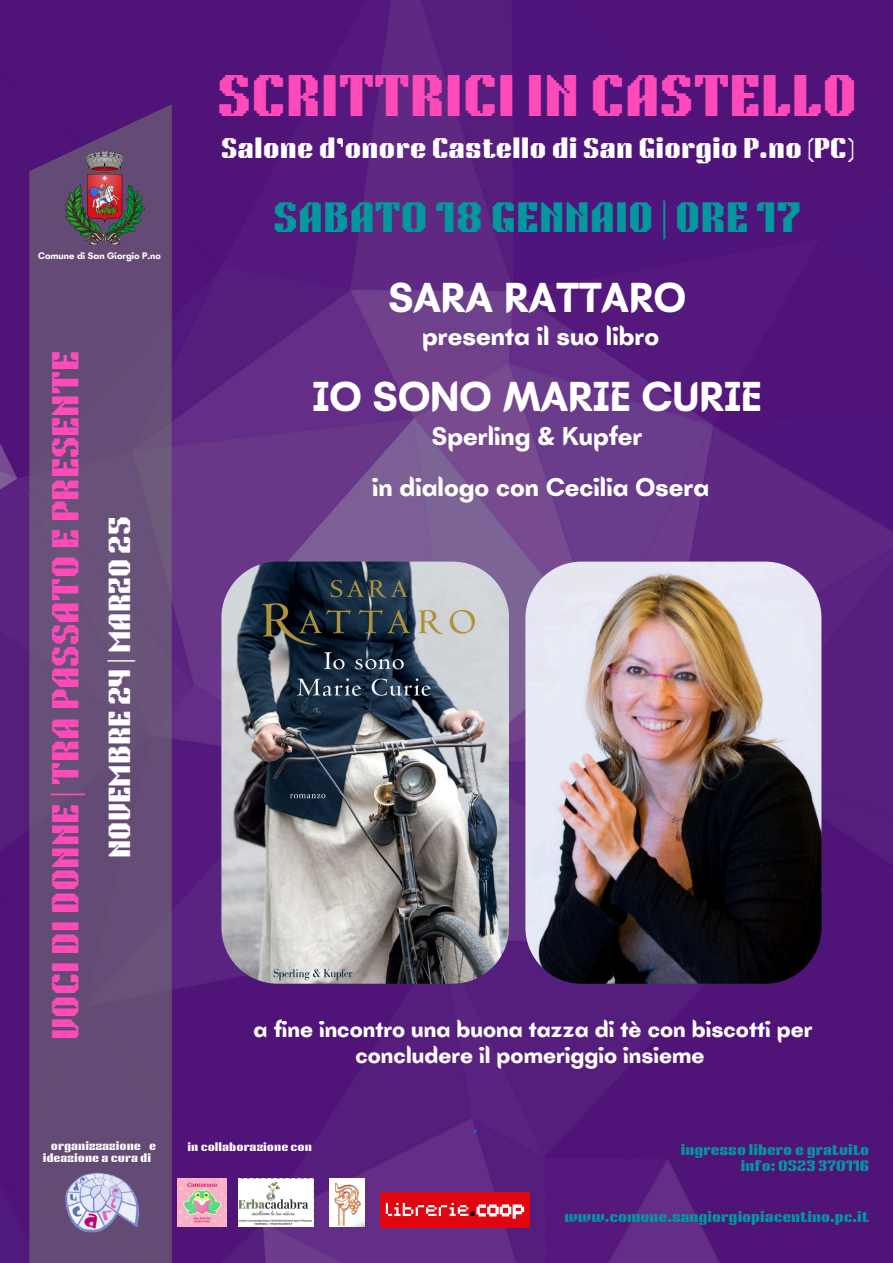
<style>
.page{position:relative;width:893px;height:1263px;background:#fff}
.page>*{position:absolute;margin:0;border:0;box-sizing:border-box;transform-origin:0 0}
.t1{font:43.8px "NT Brick Sans";color:#ff4bba}
.t2{font:700 42.9px "Batangas";color:#fff}
.t3{font:31.65px "NT Brick Sans";color:#03989e}
.t4{font:27.97px "NT Brick Sans";color:#ff4bba}
.t5{font:700 26.4px/51.8px "Batangas";color:#fff;text-align:center}
.t6{font:700 23.33px/25.9px "Batangas";color:#fff;text-align:center}
.t7{font:22.8px "NT Brick Sans";color:#fff}
.t8{font:21.3px "NT Brick Sans";color:#fff}
.t9{font:11.25px "NT Brick Sans";color:#03989e}
.t10{font:700 9.75px "Batangas";color:#fff}
.t11{font:9px/12.4px "NT Brick Sans";color:#fff}
</style>
<div class="page">
<img style="left:0;top:0;width:893px;height:1263px">
<svg style="left:29px;top:104px;width:143px;height:1159px;background:#644b76"></svg>
<img style="left:65px;top:151px;width:79px;height:94px">
<img style="left:63px;top:1163px;width:79px;height:79px">
<img style="left:178px;top:1178px;width:48px;height:49px">
<img style="left:239px;top:1178px;width:75px;height:49px">
<img style="left:380px;top:1193px;width:150px;height:34px">
<img style="left:329px;top:1178px;width:35px;height:49px">
<img style="left:525px;top:562px;width:296px;height:421px">
<img style="left:221px;top:562px;width:288px;height:421px">
<p class="t10" style="left:38px;top:250px;width:124px">Comune di San Giorgio P.no</p>
<p class="t4" style="left:44px;top:1040px;width:690px;rotate:-90deg">VOCI DI DONNE | TRA PASSATO E PRESENTE</p>
<h3 class="t7" style="left:102px;top:858px;width:343px;rotate:-90deg">NOVEMBRE 24 | MARZO 25</h3>
<p class="t1" style="left:217px;top:63px;width:641px">SCRITTRICI IN CASTELLO</p>
<h5 class="t8" style="left:221px;top:132px;width:634px">Salone d’onore Castello di San Giorgio P.no (PC)</h5>
<h2 class="t3" style="left:273px;top:193px;width:529px">SABAT0 18 GENNAIO | ORE 17</h2>
<h2 class="t2" style="left:388px;top:272px;width:299px">SARA RATTARO</h2>
<h3 class="t5" style="left:422px;top:311px;width:238px">presenta il suo libro</h3>
<h2 class="t2" style="left:312px;top:371px;width:451px">IO SONO MARIE CURIE</h2>
<h3 class="t5" style="left:372px;top:410px;width:338px">Sperling &amp; Kupfer<br>in dialogo con Cecilia Osera</h3>
<h6 class="t6" style="left:254px;top:1016px;width:560px">a fine incontro una buona tazza di tè con biscotti per concludere il pomeriggio insieme</h6>
<p class="t11" style="left:43px;top:1139px;width:115px;text-indent:8px">organizzazione e ideazione a cura di</p>
<p class="t11" style="left:187px;top:1140px;width:126px">in collaborazione con</p>
<p class="t9" style="left:681px;top:1141px;width:190px">ingresso libero e gratuito</p>
<p class="t9" style="left:740px;top:1157px;width:130px">info: 0523 370116</p>
<p class="t9" style="left:564px;top:1208px;width:306px">www.comune.sangiorgiopiacentino.pc.it</p>
</div>
